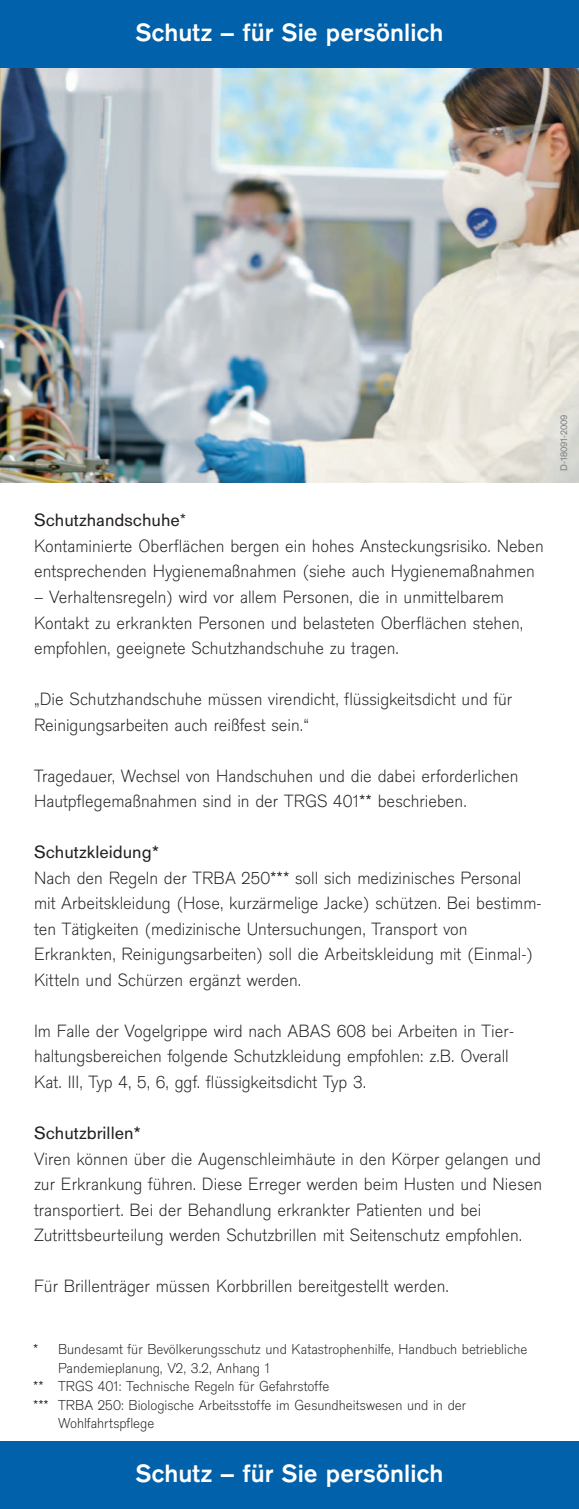
<style>
.page{position:relative;width:579px;height:1509px;background:#fff}
.page>*{position:absolute;margin:0;border:0;box-sizing:border-box;transform-origin:0 0}
.t1{font:700 26px "Draeger San";color:#fff}
.t2{font:300 18.4px/25.6px "Draeger San";color:#231f20}
.t3{font:18.4px "Draeger San";color:#231f20}
.t4{font:300 15px "Draeger San";color:#231f20}
.t5{font:10px "Draeger San";color:#808285}
.s1{font-weight:400}
</style>
<div class="page">
<img style="left:0;top:68px;width:578px;height:414px">
<div style="left:0;top:0;width:578px;height:68px;background:#0161aa"></div>
<div style="left:0;top:1440px;width:578px;height:68px;background:#0161aa"></div>
<h1 class="t1" style="left:135px;top:23px;width:309px">Schutz – für Sie persönlich</h1>
<p class="t2" style="left:34px;top:509px;width:511px"><span class="s1">Schutzhandschuhe</span>*<br>Kontaminierte Oberflächen bergen ein hohes Ansteckungsrisiko. Neben entsprechenden Hygienemaßnahmen (siehe auch Hygienemaßnahmen</p>
<p class="t2" style="left:34px;top:586px;width:490px">– Verhaltensregeln) wird vor allem Personen, die in unmittelbarem<br>Kontakt zu erkrankten Personen und belasteten Oberflächen stehen, empfohlen, geeignete Schutzhandschuhe zu tragen.</p>
<p class="t2" style="left:34px;top:688px;width:479px">„Die Schutzhandschuhe müssen virendicht, flüssigkeitsdicht und für<br>Reinigungsarbeiten auch reißfest sein.“</p>
<p class="t2" style="left:34px;top:764px;width:486px">Tragedauer, Wechsel von Handschuhen und die dabei erforderlichen<br>Hautpflegemaßnahmen sind in der TRGS 401** beschrieben.</p>
<p class="t3" style="left:34px;top:845px;width:127px">Schutzkleidung*</p>
<p class="t2" style="left:34px;top:866px;width:508px">Nach den Regeln der TRBA 250*** soll sich medizinisches Personal mit Arbeitskleidung (Hose, kurzärmelige Jacke) schützen. Bei bestimm&shy;ten Tätigkeiten (medizinische Untersuchungen, Transport von Erkrankten, Reinigungsarbeiten) soll die Arbeitskleidung mit (Einmal-)<br>Kitteln und Schürzen ergänzt werden.</p>
<p class="t2" style="left:34px;top:1020px;width:481px">Im Falle der Vogelgrippe wird nach ABAS 608 bei Arbeiten in Tier - haltungsbereichen folgende Schutzkleidung empfohlen: z.B. Overall<br>Kat. III, Typ 4, 5, 6, ggf. flüssigkeitsdicht Typ 3.</p>
<p class="t3" style="left:34px;top:1126px;width:108px">Schutzbrillen*</p>
<p class="t2" style="left:34px;top:1147px;width:509px">Viren können über die Augenschleimhäute in den Körper gelangen und zur Erkrankung führen. Diese Erreger werden beim Husten und Niesen transportiert. Bei der Behandlung erkrankter Patienten und bei Zutrittsbeurteilung werden Schutzbrillen mit Seitenschutz empfohlen.</p>
<p class="t2" style="left:34px;top:1275px;width:416px">Für Brillenträger müssen Korbbrillen bereitgestellt werden.</p>
<p class="t5" style="left:560px;top:471px;width:59px;rotate:-90deg">D-18091-2009</p>
<p class="t4" style="left:33px;top:1343px;width:495px">* Bundesamt für Bevölkerungsschutz und Katastrophenhilfe, Handbuch betriebliche</p>
<p class="t4" style="left:58px;top:1362px;width:213px">Pandemieplanung, V2, 3.2, Anhang 1</p>
<p class="t4" style="left:33px;top:1380px;width:297px">** TRGS 401: Technische Regeln für Gefahrstoffe</p>
<p class="t4" style="left:33px;top:1399px;width:434px">*** TRBA 250: Biologische Arbeitsstoffe im Gesundheitswesen und in der</p>
<p class="t4" style="left:58px;top:1417px;width:98px">Wohlfahrtspflege</p>
<h1 class="t1" style="left:135px;top:1463px;width:309px">Schutz – für Sie persönlich</h1>
</div>
